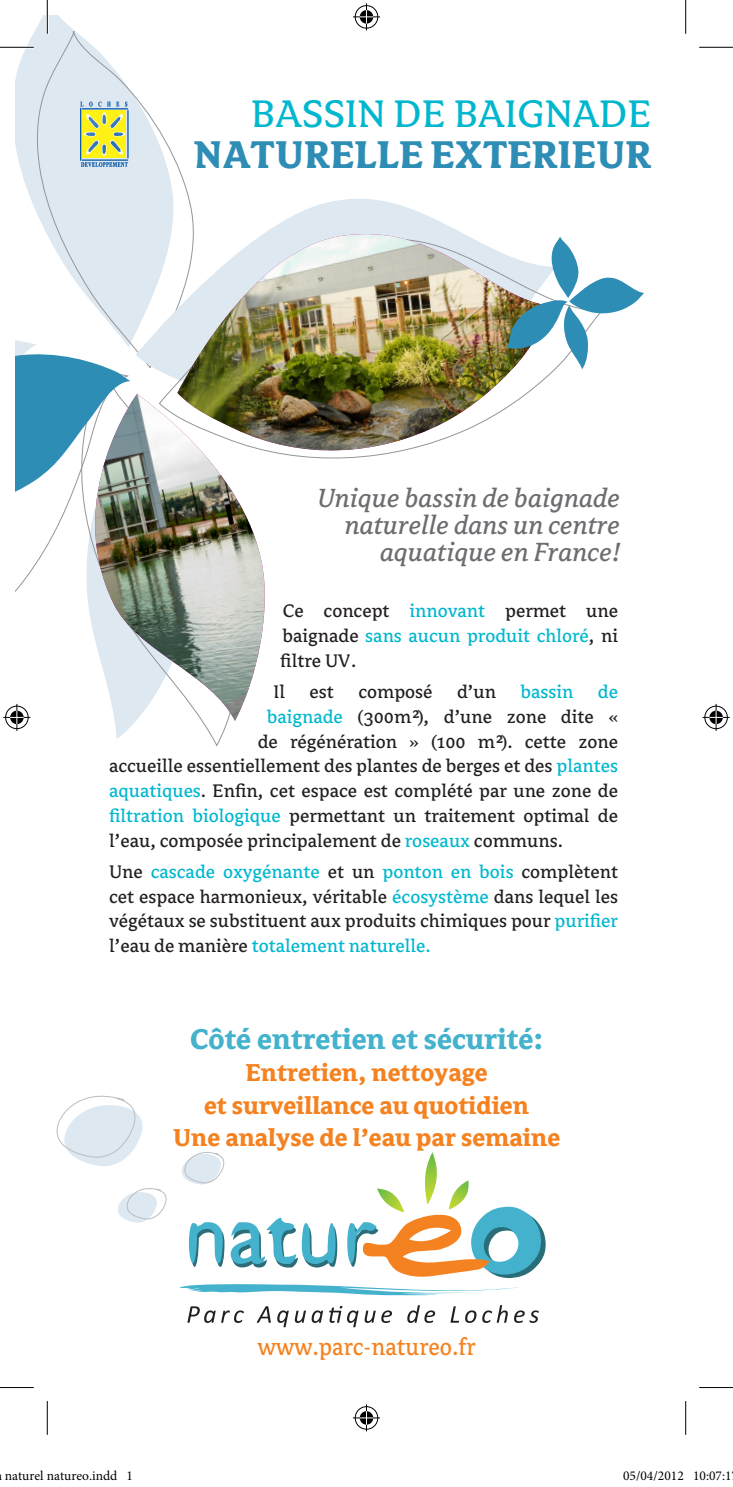
<style>
.page{position:relative;width:733px;height:1487px;background:#fff}
.page>*{position:absolute;margin:0;border:0;box-sizing:border-box;transform-origin:0 0}
.t1{font:700 42.75px/40.5px "Avance";color:#2d8db5;text-align:right}
.t2{font:700 31.5px "Avance";color:#44b2cd}
.t3{font:italic 29.25px/27px "Avance";color:#6c6d70;text-align:right}
.t4{font:700 27px "Avance";color:#f58220}
.t5{font:26.78px "Avance";color:#f58220;scale:.93 1}
.t6{font:20.25px/24.8px "Avance";color:#231f20;text-align:justify}
.t7{font:13.5px "Minion Pro";color:#000}
.s1{font-weight:400;color:#00b7ce}
.s2{color:#00b7ce}
</style>
<div class="page">
<svg style="left:15px;top:15px;width:59px;height:196px;fill:#dde8f1"></svg>
<svg style="left:36px;top:30px;width:151px;height:285px"></svg>
<svg style="left:80px;top:102px;width:48px;height:65px"></svg>
<svg style="left:136px;top:188px;width:316px;height:127px"></svg>
<svg style="left:159px;top:228px;width:295px;height:87px"></svg>
<svg style="left:177px;top:229px;width:379px;height:150px"></svg>
<img style="left:177px;top:234px;width:368px;height:225px">
<img style="left:200px;top:394px;width:71px;height:326px">
<svg style="left:56px;top:1095px;width:87px;height:71px"></svg>
<svg style="left:182px;top:1152px;width:43px;height:32px"></svg>
<svg style="left:118px;top:1188px;width:49px;height:34px"></svg>
<svg style="left:507px;top:236px;width:137px;height:133px"></svg>
<svg style="left:189px;top:1222px;width:35px;height:44px"></svg>
<svg style="left:230px;top:1217px;width:107px;height:50px"></svg>
<svg style="left:347px;top:1152px;width:198px;height:125px"></svg>
<svg style="left:187px;top:1306px;width:28px;height:16px"></svg>
<svg style="left:221px;top:1310px;width:23px;height:12px"></svg>
<svg style="left:257px;top:1306px;width:14px;height:16px"></svg>
<svg style="left:277px;top:1310px;width:11px;height:16px"></svg>
<svg style="left:295px;top:1310px;width:28px;height:12px"></svg>
<svg style="left:329px;top:1306px;width:29px;height:20px"></svg>
<svg style="left:364px;top:1310px;width:11px;height:12px"></svg>
<svg style="left:381px;top:1310px;width:11px;height:12px"></svg>
<svg style="left:407px;top:1305px;width:28px;height:17px"></svg>
<svg style="left:450px;top:1306px;width:9px;height:16px"></svg>
<svg style="left:465px;top:1310px;width:11px;height:12px"></svg>
<svg style="left:482px;top:1305px;width:25px;height:17px"></svg>
<svg style="left:514px;top:1310px;width:24px;height:12px"></svg>
<svg style="left:179px;top:1284px;width:339px;height:11px"></svg>
<hr style="left:0;top:46px;width:34px;height:3px;background:#fff">
<hr style="left:46px;top:0;width:3px;height:34px;background:#fff">
<hr style="left:0;top:47px;width:34px;height:1px;background:#000">
<hr style="left:699px;top:47px;width:33px;height:1px;background:#000">
<hr style="left:0;top:1386px;width:34px;height:1px;background:#000">
<hr style="left:699px;top:1386px;width:33px;height:1px;background:#000">
<hr style="left:47px;top:0;width:1px;height:34px;background:#000">
<hr style="left:47px;top:1400px;width:1px;height:34px;background:#000">
<hr style="left:685px;top:0;width:1px;height:34px;background:#000">
<hr style="left:685px;top:1400px;width:1px;height:34px;background:#000">
<svg style="left:353px;top:3px;width:27px;height:27px"></svg>
<svg style="left:353px;top:1404px;width:27px;height:26px"></svg>
<img style="left:3px;top:315px;width:197px;height:424px">
<svg style="left:702px;top:703px;width:27px;height:27px"></svg>
<div style="left:622px;top:1470px;width:7px;height:10px;border:1px solid #fff;border-radius:50%"></div>
<svg style="left:624px;top:1470px;width:5px;height:10px"></svg>
<p class="t1" style="left:193px;top:94px;width:459px"><span class="s1">BASSIN DE BAIGNADE<br></span>NATURELLE EXTERIEUR</p>
<p class="t3" style="left:317px;top:484px;width:304px">Unique bassin de baignade naturelle dans un centre aquatique en France!</p>
<p class="t6" style="left:280px;top:599px;width:339px">Ce concept <span class="s2">innovant</span> permet une baignade <span class="s2">sans aucun produit chloré</span>, ni filtre UV.</p>
<p class="t6" style="left:273px;top:679px;width:346px">Il est composé d’un <span class="s2">bassin de</span></p>
<p class="t6" style="left:266px;top:704px;width:352px"><span class="s2">baignade</span> (300m²), d’une zone dite «</p>
<p class="t6" style="left:257px;top:729px;width:361px">de régénération » (100 m²). cette zone</p>
<p class="t6" style="left:109px;top:754px;width:510px">accueille essentiellement des plantes de berges et des <span class="s2">plantes</span></p>
<p class="t6" style="left:109px;top:778px;width:510px"><span class="s2">aquatiques</span>. Enfin, cet espace est complété par une zone de</p>
<p class="t6" style="left:109px;top:803px;width:510px"><span class="s2">filtration biologique</span> permettant un traitement optimal de</p>
<p class="t6" style="left:109px;top:828px;width:455px">l’eau, composée principalement de <span class="s2">roseaux</span> communs.</p>
<p class="t6" style="left:109px;top:859px;width:510px">Une <span class="s2">cascade oxygénante</span> et un <span class="s2">ponton en bois</span> complètent cet espace harmonieux, véritable <span class="s2">écosystème</span> dans lequel les végétaux se substituent aux produits chimiques pour <span class="s2">purifier </span>l’eau de manière <span class="s2">totalement naturelle.</span></p>
<p class="t2" style="left:190px;top:1022px;width:354px">Côté entretien et sécurité:</p>
<p class="t4" style="left:245px;top:1058px;width:244px">Entretien, nettoyage</p>
<p class="t4" style="left:204px;top:1090px;width:326px">et surveillance au quotidien</p>
<p class="t4" style="left:173px;top:1123px;width:389px">Une analyse de l’eau par semaine</p>
<p class="t5" style="left:257px;top:1332px;width:236px">www.parc-natureo.fr</p>
<p class="t7" style="left:5px;top:1466px;width:130px">naturel natureo.indd 1</p>
<p class="t7" style="left:622px;top:1466px;width:110px">05/04/2012 10:07:1</p>
</div>
